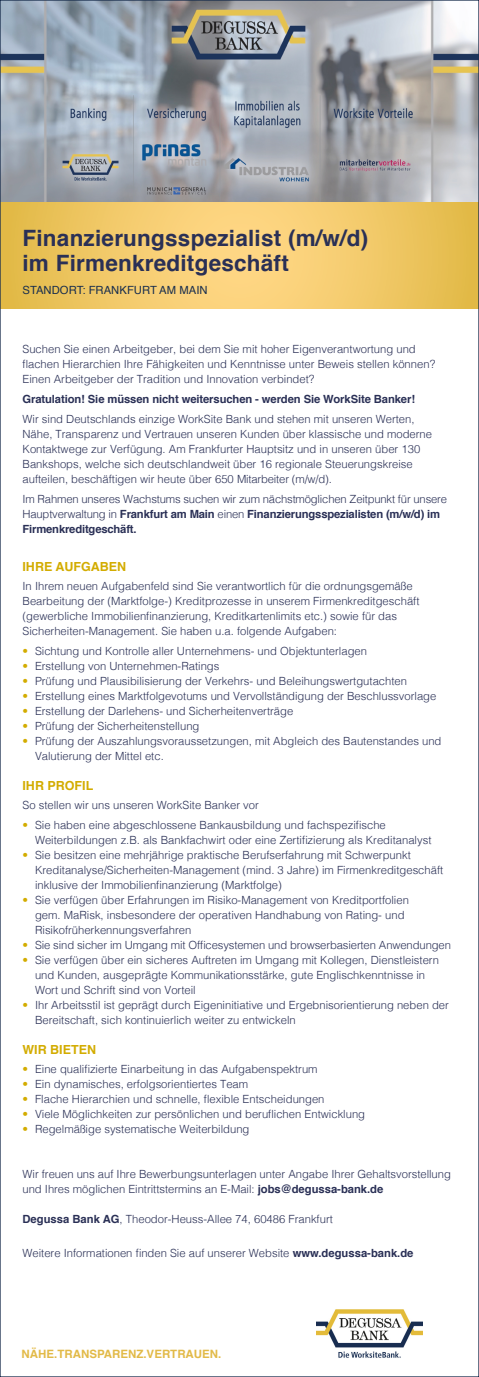
<style>
.page{position:relative;width:479px;height:1377px;background:#fff}
.page>*{position:absolute;margin:0;border:0;box-sizing:border-box;transform-origin:0 0}
.t1{font:700 22.5px/25px "Helvetica";letter-spacing:.01em;color:#2a3056}
.t2{font:700 12.5px "Helvetica";color:#d3ac00}
.t3{font:700 11.5px "Helvetica";color:#e2ba48}
.t4{font:300 11.25px/15px "Helvetica";color:#2a3056}
.t5{font:700 11.25px "Helvetica";letter-spacing:-.01em;color:#2a3056}
.t6{font:11.25px "Helvetica";letter-spacing:.005em;color:#1a2f4e}
.s1{font-weight:700}
.s2{color:#d3ac00}
</style>
<div class="page">
<svg style="left:2px;top:202px;width:475px;height:107px;background:#f2c969"></svg>
<img style="left:2px;top:2px;width:475px;height:200px">
<img style="left:316px;top:1309px;width:107px;height:49px">
<h1 class="t1" style="left:22px;top:226px;width:347px">Finanzierungsspezialist (m/w/d) im Firmenkreditgeschäft</h1>
<p class="t6" style="left:22px;top:281px;width:187px">STANDORT: FRANKFURT AM MAIN</p>
<p class="t4" style="left:22px;top:340px;width:414px">Suchen Sie einen Arbeitgeber, bei dem Sie mit hoher Eigenverantwortung und flachen Hierarchien Ihre Fähigkeiten und Kenntnisse unter Beweis stellen können?<br>Einen Arbeitgeber der Tradition und Innovation verbindet?</p>
<p class="t5" style="left:22px;top:389px;width:394px">Gratulation! Sie müssen nicht weitersuchen - werden Sie WorkSite Banker!</p>
<p class="t4" style="left:22px;top:410px;width:411px">Wir sind Deutschlands einzige WorkSite Bank und stehen mit unseren Werten, Nähe, Transparenz und Vertrauen unseren Kunden über klassische und moderne Kontaktwege zur Verfügung. Am Frankfurter Hauptsitz und in unseren über 130<br>Bankshops, welche sich deutschlandweit über 16 regionale Steuerungskreise aufteilen, beschäftigen wir heute über 650 Mitarbeiter (m/w/d).</p>
<p class="t4" style="left:22px;top:490px;width:426px">Im Rahmen unseres Wachstums suchen wir zum nächstmöglichen Zeitpunkt für unsere<br>Hauptverwaltung in <span class="s1">Frankfurt am Main</span> einen <span class="s1">Finanzierungsspezialisten (m/w/d) im<br>Firmenkreditgeschäft.</span></p>
<p class="t2" style="left:22px;top:557px;width:105px">IHRE AUFGABEN</p>
<p class="t4" style="left:22px;top:578px;width:398px">In Ihrem neuen Aufgabenfeld sind Sie verantwortlich für die ordnungsgemäße Bearbeitung der (Marktfolge-) Kreditprozesse in unserem Firmenkreditgeschäft (gewerbliche Immobilienfinanzierung, Kreditkartenlimits etc.) sowie für das Sicherheiten-Management. Sie haben u.a. folgende Aufgaben:</p>
<p class="t4" style="left:22px;top:643px;width:346px"><span class="s2">•</span> Sichtung und Kontrolle aller Unternehmens- und Objektunterlagen</p>
<p class="t4" style="left:22px;top:658px;width:198px"><span class="s2">•</span> Erstellung von Unternehmen-Ratings</p>
<p class="t4" style="left:22px;top:673px;width:386px"><span class="s2">•</span> Prüfung und Plausibilisierung der Verkehrs- und Beleihungswertgutachten</p>
<p class="t4" style="left:22px;top:688px;width:415px"><span class="s2">•</span> Erstellung eines Marktfolgevotums und Vervollständigung der Beschlussvorlage</p>
<p class="t4" style="left:22px;top:703px;width:272px"><span class="s2">•</span> Erstellung der Darlehens- und Sicherheitenverträge</p>
<p class="t4" style="left:22px;top:718px;width:178px"><span class="s2">•</span> Prüfung der Sicherheitenstellung</p>
<p class="t4" style="left:35px;top:733px;width:408px;text-indent:-12px"><span class="s2">•</span> Prüfung der Auszahlungsvoraussetzungen, mit Abgleich des Bautenstandes und<br>Valutierung der Mittel etc.</p>
<p class="t2" style="left:22px;top:775px;width:72px">IHR PROFIL</p>
<p class="t4" style="left:22px;top:796px;width:238px">So stellen wir uns unseren WorkSite Banker vor</p>
<p class="t4" style="left:35px;top:816px;width:398px;text-indent:-12px"><span class="s2">•</span> Sie haben eine abgeschlossene Bankausbildung und fachspezifische<br>Weiterbildungen z.B. als Bankfachwirt oder eine Zertifizierung als Kreditanalyst</p>
<p class="t4" style="left:35px;top:846px;width:410px;text-indent:-12px"><span class="s2">•</span> Sie besitzen eine mehrjährige praktische Berufserfahrung mit Schwerpunkt<br>Kreditanalyse/Sicherheiten-Management (mind. 3 Jahre) im Firmenkreditgeschäft inklusive der Immobilienfinanzierung (Marktfolge)</p>
<p class="t4" style="left:35px;top:891px;width:375px;text-indent:-12px"><span class="s2">•</span> Sie verfügen über Erfahrungen im Risiko-Management von Kreditportfolien gem. MaRisk, insbesondere der operativen Handhabung von Rating- und<br>Risikofrüherkennungsverfahren</p>
<p class="t4" style="left:22px;top:936px;width:430px"><span class="s2">•</span> Sie sind sicher im Umgang mit Officesystemen und browserbasierten Anwendungen</p>
<p class="t4" style="left:35px;top:951px;width:405px;text-indent:-12px"><span class="s2">•</span> Sie verfügen über ein sicheres Auftreten im Umgang mit Kollegen, Dienstleistern und Kunden, ausgeprägte Kommunikationsstärke, gute Englischkenntnisse in<br>Wort und Schrift sind von Vorteil</p>
<p class="t4" style="left:35px;top:996px;width:415px;text-indent:-13px"><span class="s2">•</span> Ihr Arbeitsstil ist geprägt durch Eigeninitiative und Ergebnisorientierung neben der<br>Bereitschaft, sich kontinuierlich weiter zu entwickeln</p>
<p class="t2" style="left:22px;top:1039px;width:75px">WIR BIETEN</p>
<p class="t4" style="left:22px;top:1060px;width:297px"><span class="s2">•</span> Eine qualifizierte Einarbeitung in das Aufgabenspektrum</p>
<p class="t4" style="left:22px;top:1075px;width:227px"><span class="s2">•</span> Ein dynamisches, erfolgsorientiertes Team</p>
<p class="t4" style="left:22px;top:1090px;width:303px"><span class="s2">•</span> Flache Hierarchien und schnelle, flexible Entscheidungen</p>
<p class="t4" style="left:22px;top:1105px;width:344px"><span class="s2">•</span> Viele Möglichkeiten zur persönlichen und beruflichen Entwicklung</p>
<p class="t4" style="left:22px;top:1120px;width:228px"><span class="s2">•</span> Regelmäßige systematische Weiterbildung</p>
<p class="t4" style="left:22px;top:1165px;width:430px">Wir freuen uns auf Ihre Bewerbungsunterlagen unter Angabe Ihrer Gehaltsvorstellung und Ihres möglichen Eintrittstermins an E-Mail: <span class="s1">jobs@degussa-bank.de</span></p>
<p class="t4" style="left:22px;top:1210px;width:312px"><span class="s1">Degussa Bank AG</span>, Theodor-Heuss-Allee 74, 60486 Frankfurt</p>
<p class="t4" style="left:22px;top:1244px;width:392px">Weitere Informationen finden Sie auf unserer Website <span class="s1">www.degussa-bank.de</span></p>
<p class="t3" style="left:22px;top:1344px;width:201px">NÄHE.TRANSPARENZ.VERTRAUEN.</p>
</div>
